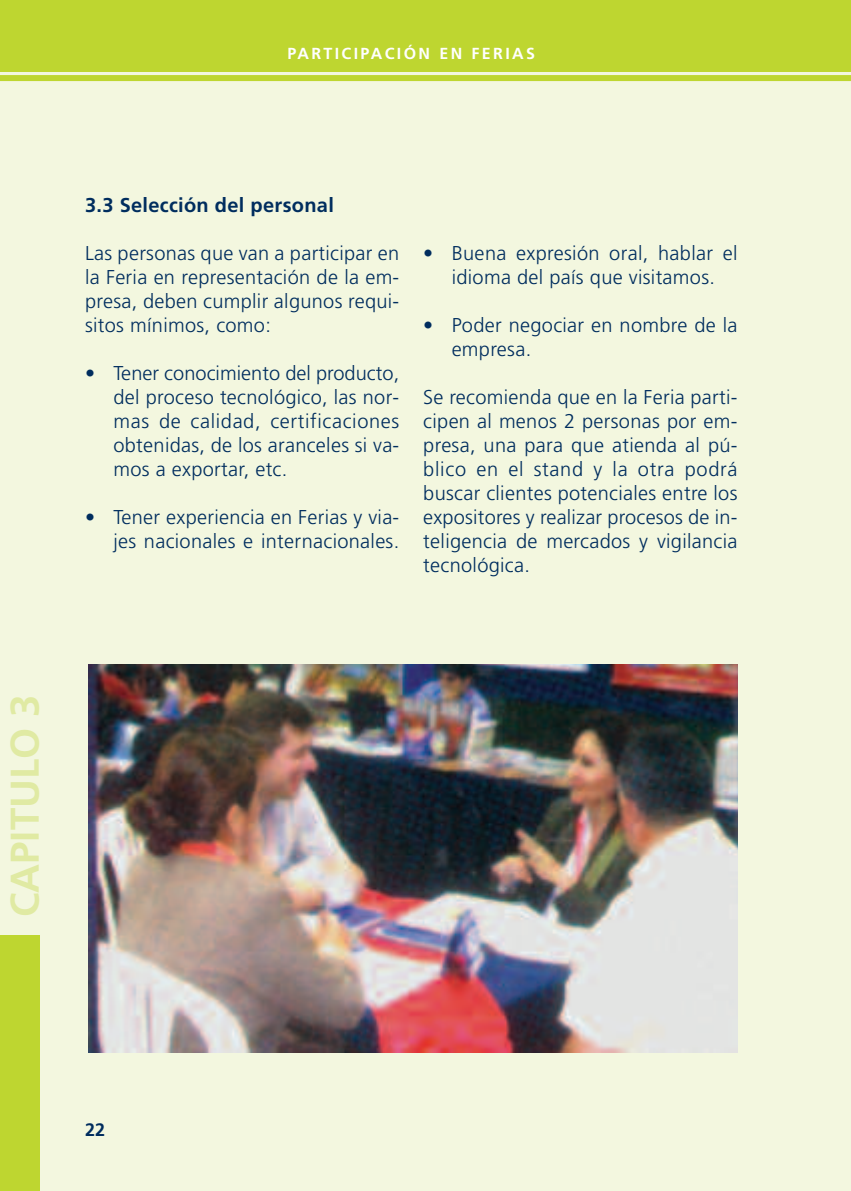
<style>
.page{position:relative;width:851px;height:1191px;background:#fff}
.page>*{position:absolute;margin:0;border:0;box-sizing:border-box;transform-origin:0 0}
.t1{font:700 40px "Frutiger";color:#e0eaa3}
.t2{font:300 20px/24px "Frutiger";letter-spacing:.015em;color:#002d5e;text-align:justify}
.t3{font:700 20px "Frutiger";letter-spacing:.015em;color:#002d5e}
.t4{font:700 18px "Frutiger";color:#002d5e}
.t5{font:700 16px "Frutiger";letter-spacing:.15em;color:#fff}
</style>
<div class="page">
<div style="left:0;top:0;width:850px;height:1191px;background:#f3f7df"></div>
<div style="left:0;top:0;width:850px;height:72px;background:#bed630"></div>
<div style="left:0;top:935px;width:39px;height:256px;background:#bed630"></div>
<div style="left:0;top:75px;width:850px;height:6px;background:#bed630"></div>
<img style="left:88px;top:664px;width:649px;height:388px">
<p class="t5" style="left:287px;top:47px;width:249px">PARTICIPACIÓN EN FERIAS</p>
<p class="t3" style="left:85px;top:197px;width:250px">3.3 Selección del personal</p>
<p class="t2" style="left:85px;top:242px;width:315px">Las personas que van a participar en la Feria en representación de la em&shy;presa, deben cumplir algunos requi&shy;sitos mínimos, como:</p>
<p class="t2" style="left:113px;top:362px;width:287px;text-indent:-28px">• Tener conocimiento del producto, del proceso tecnológico, las nor&shy;mas de calidad, certificaciones obtenidas, de los aranceles si va&shy;mos a exportar, etc.</p>
<p class="t2" style="left:85px;top:506px;width:315px;text-align:right">• Tener experiencia en Ferias y via&shy;jes nacionales e internacionales.</p>
<p class="t2" style="left:423px;top:242px;width:315px;text-align:center">• Buena expresión oral, hablar el idioma del país que visitamos.</p>
<p class="t2" style="left:451px;top:314px;width:287px;text-indent:-28px">• Poder negociar en nombre de la empresa.</p>
<p class="t2" style="left:423px;top:386px;width:315px">Se recomienda que en la Feria parti&shy;cipen al menos 2 personas por em&shy;presa, una para que atienda al pú&shy;blico en el stand y la otra podrá buscar clientes potenciales entre los expositores y realizar procesos de in&shy;teligencia de mercados y vigilancia tecnológica.</p>
<h1 class="t1" style="left:9px;top:917px;width:224px;rotate:-90deg">CAPITULO 3</h1>
<p class="t4" style="left:85px;top:1122px;width:22px">22</p>
</div>
